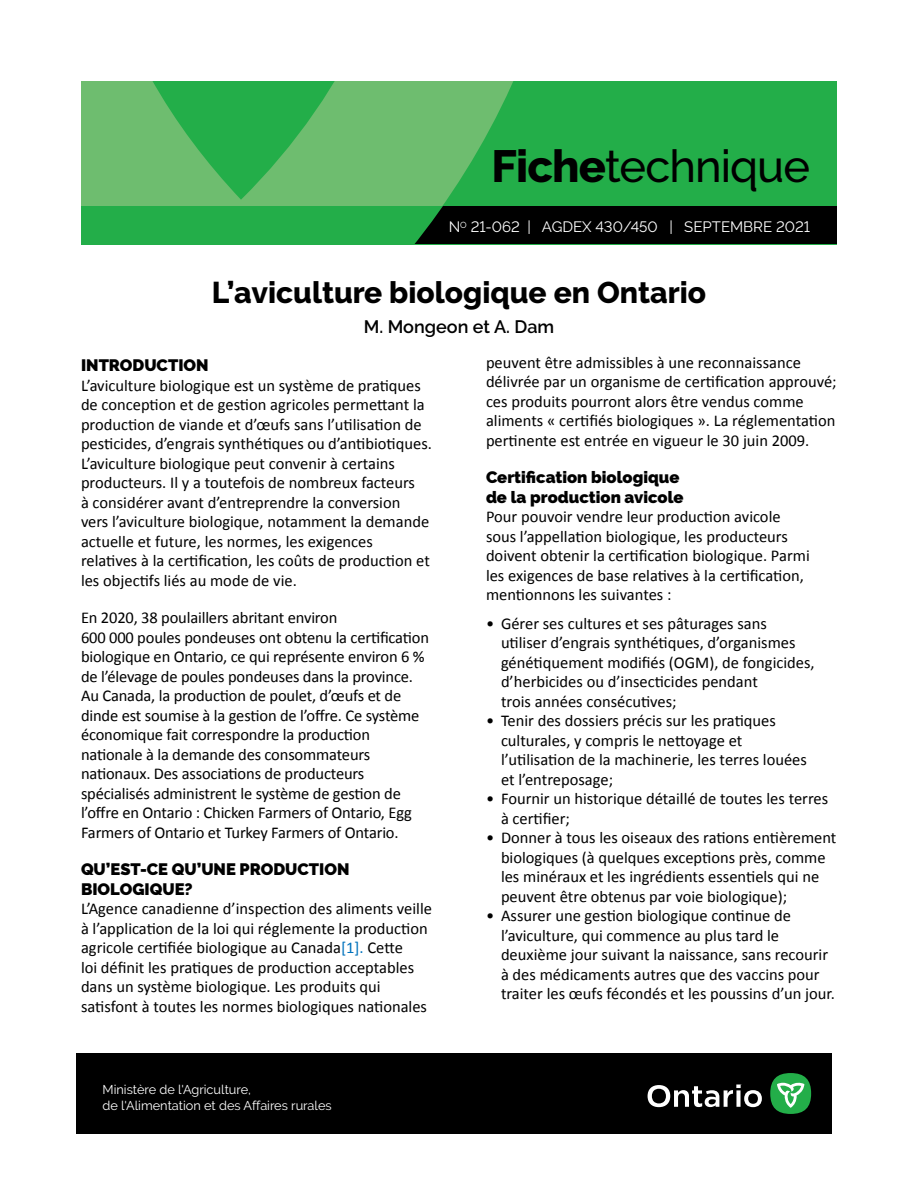
<style>
.page{position:relative;width:918px;height:1188px;background:#fff}
.page>*{position:absolute;margin:0;border:0;box-sizing:border-box;transform-origin:0 0}
.page_one_Title_-_FRE{font:500 45px "Raleway";letter-spacing:-.02em;color:#000}
.t1{font:800 30px "Raleway";color:#000}
.Author{font:600 18px "Raleway";color:#000}
.BT{font:16.5px/19.5px "Calibri";color:#000}
.BT_before_list{font:16.5px/19.5px "Calibri";color:#000}
.Heading_1{font:900 16.5px/19.5px "Raleway";color:#000}
.Heading_2{font:900 16.5px/19.5px "Raleway";color:#000}
.Agdex{font:15px "Raleway";color:#fff}
.Title_-_ministry{font:12.75px/16.5px "Raleway";color:#fff}
.s1{font-weight:800}
.s2{color:#0072bc}
</style>
<div class="page">
<div style="left:76px;top:1053px;width:756px;height:81px;background:#000"></div>
<div style="left:770px;top:1073px;width:41px;height:41px;background:#23ae49;border-radius:50%"></div>
<svg style="left:777px;top:1082px;width:27px;height:26px"></svg>
<svg style="left:648px;top:1085px;width:114px;height:22px"></svg>
<div style="left:81px;top:81px;width:756px;height:163px;background:#23ae49"></div>
<svg style="left:81px;top:81px;width:514px;height:126px;fill:#6ebd6f"></svg>
<div style="left:405px;top:207px;width:432px;height:37px;background:#000"></div>
<svg style="left:405px;top:207px;width:37px;height:37px"></svg>
<h1 class="page_one_Title_-_FRE" style="left:491px;top:140px;width:320px"><span class="s1">Fiche</span>technique</h1>
<p class="Agdex" style="left:449px;top:219px;width:363px">N<sup>O</sup> 21-062 | AGDEX 430/450 | SEPTEMBRE 2021</p>
<h1 class="t1" style="left:212px;top:275px;width:496px">L’aviculture biologique en Ontario</h1>
<p class="Author" style="left:364px;top:316px;width:192px">M. Mongeon et A. Dam</p>
<h2 class="Heading_1" style="left:81px;top:356px;width:129px">INTRODUCTION</h2>
<p class="BT" style="left:81px;top:375px;width:352px">L’aviculture biologique est un système de pratiques de conception et de gestion agricoles permettant la production de viande et d’œufs sans l’utilisation de pesticides, d’engrais synthétiques ou d’antibiotiques.<br>L’aviculture biologique peut convenir à certains producteurs. Il y a toutefois de nombreux facteurs<br>à considérer avant d’entreprendre la conversion vers l’aviculture biologique, notamment la demande actuelle et future, les normes, les exigences relatives à la certification, les coûts de production et les objectifs liés au mode de vie.</p>
<p class="BT" style="left:81px;top:608px;width:350px">En 2020, 38 poulaillers abritant environ<br>600 000 poules pondeuses ont obtenu la certification biologique en Ontario, ce qui représente environ 6 % de l’élevage de poules pondeuses dans la province.<br>Au Canada, la production de poulet, d’œufs et de dinde est soumise à la gestion de l’offre. Ce système économique fait correspondre la production nationale à la demande des consommateurs nationaux. Des associations de producteurs spécialisés administrent le système de gestion de l’offre en Ontario : Chicken Farmers of Ontario, Egg Farmers of Ontario et Turkey Farmers of Ontario.</p>
<h2 class="Heading_1" style="left:81px;top:860px;width:270px">QU’EST-CE QU’UNE PRODUCTION<br>BIOLOGIQUE?</h2>
<p class="BT" style="left:81px;top:899px;width:352px">L’Agence canadienne d’inspection des aliments veille à l’application de la loi qui réglemente la production agricole certifiée biologique au Canada<span class="s2">[1].</span> Cette<br>loi définit les pratiques de production acceptables dans un système biologique. Les produits qui satisfont à toutes les normes biologiques nationales</p>
<p class="Title_-_ministry" style="left:103px;top:1081px;width:231px">Ministère de l'Agriculture,<br>de l'Alimentation et des Affaires rurales</p>
<p class="BT" style="left:486px;top:353px;width:352px">peuvent être admissibles à une reconnaissance délivrée par un organisme de certification approuvé; ces produits pourront alors être vendus comme aliments « certifiés biologiques ». La réglementation pertinente est entrée en vigueur le 30 juin 2009.</p>
<h3 class="Heading_2" style="left:486px;top:468px;width:199px">Certification biologique de la production avicole</h3>
<p class="BT_before_list" style="left:486px;top:507px;width:325px">Pour pouvoir vendre leur production avicole sous l’appellation biologique, les producteurs doivent obtenir la certification biologique. Parmi les exigences de base relatives à la certification, mentionnons les suivantes :</p>
<p class="BT" style="left:501px;top:614px;width:315px;text-indent:-15px">• Gérer ses cultures et ses pâturages sans utiliser d’engrais synthétiques, d’organismes génétiquement modifiés (OGM), de fongicides, d’herbicides ou d’insecticides pendant<br>trois années consécutives;</p>
<p class="BT" style="left:501px;top:711px;width:307px;text-indent:-15px">• Tenir des dossiers précis sur les pratiques culturales, y compris le nettoyage et l’utilisation de la machinerie, les terres louées et l’entreposage;</p>
<p class="BT" style="left:501px;top:789px;width:329px;text-indent:-15px">• Fournir un historique détaillé de toutes les terres à certifier;</p>
<p class="BT" style="left:501px;top:828px;width:337px;text-indent:-15px">• Donner à tous les oiseaux des rations entièrement biologiques (à quelques exceptions près, comme les minéraux et les ingrédients essentiels qui ne peuvent être obtenus par voie biologique);</p>
<p class="BT" style="left:501px;top:906px;width:335px;text-indent:-15px">• Assurer une gestion biologique continue de l’aviculture, qui commence au plus tard le deuxième jour suivant la naissance, sans recourir à des médicaments autres que des vaccins pour traiter les œufs fécondés et les poussins d’un jour.</p>
</div>
